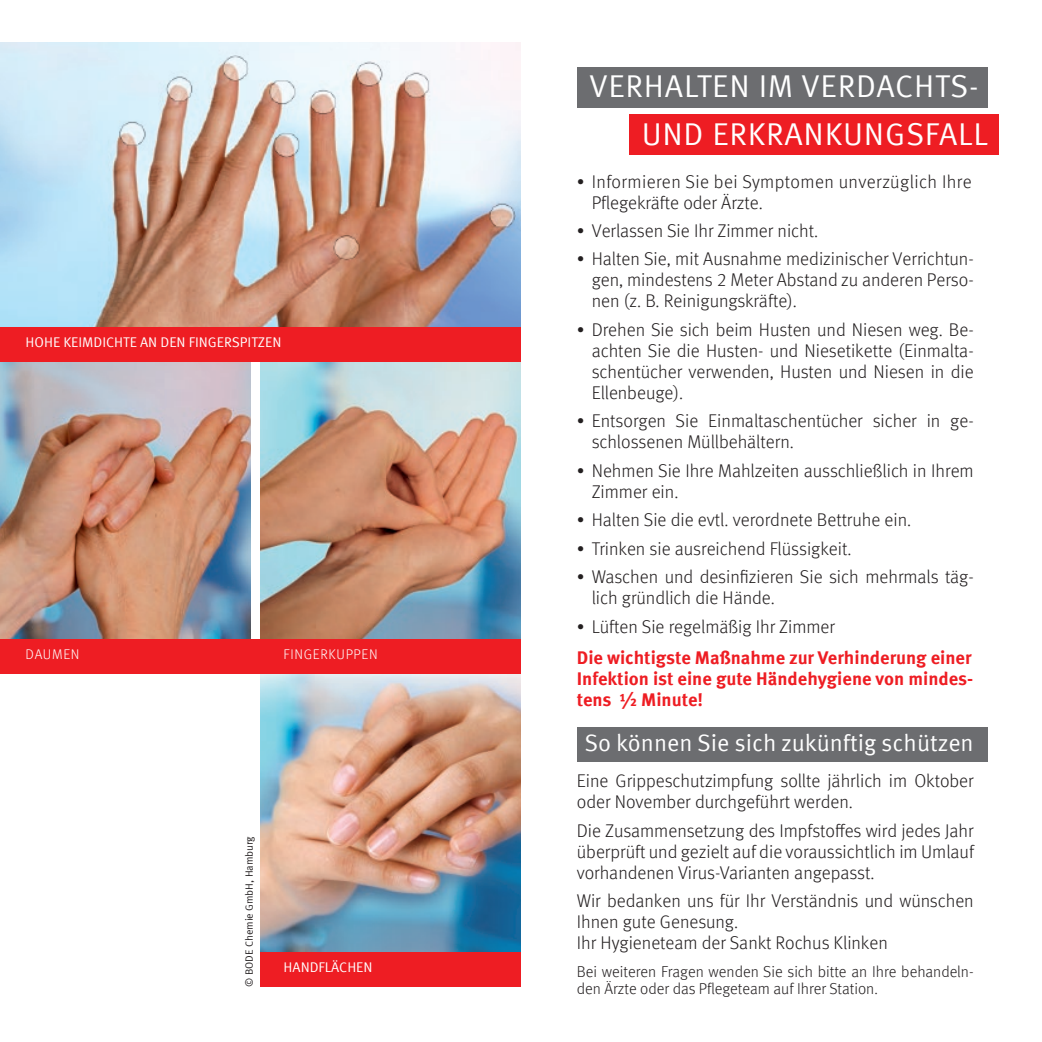
<style>
.page{position:relative;width:1042px;height:1042px;background:#fff}
.page>*{position:absolute;margin:0;border:0;box-sizing:border-box;transform-origin:0 0}
.t1{font:31.5px/48.1px "Meta Offc Norm";letter-spacing:.025em;color:#fff}
.t2{font:23.62px "Meta Offc Norm";color:#fff}
.t3{font:300 18.38px/21px "Meta Offc";color:#231f20}
.t4{font:700 18.38px/21px "Meta Offc";color:#ee1d23;text-align:justify}
.t5{font:300 18.38px/21px "Meta Offc";letter-spacing:.02em;color:#231f20}
.t6{font:300 15.75px/17.5px "Meta Offc";color:#231f20}
.t7{font:14px "Meta Offc Norm";color:#fff}
.t8{font:300 14px "Meta Offc";letter-spacing:.05em;color:#fff}
.t9{font:10.5px "Meta Offc Norm";color:#231f20}
</style>
<div class="page">
<div style="left:577px;top:727px;width:410px;height:35px;background:#6c6d70"></div>
<div style="left:629px;top:114px;width:369px;height:40px;background:#ee1d23"></div>
<div style="left:577px;top:67px;width:410px;height:40px;background:#6c6d70"></div>
<img style="left:260px;top:674px;width:261px;height:278px">
<div style="left:260px;top:952px;width:261px;height:35px;background:#ee1d23"></div>
<img style="left:0;top:362px;width:251px;height:277px">
<img style="left:260px;top:362px;width:261px;height:277px">
<div style="left:0;top:639px;width:521px;height:35px;background:#ee1d23"></div>
<img style="left:0;top:42px;width:521px;height:285px">
<div style="left:0;top:327px;width:521px;height:35px;background:#ee1d23"></div>
<p class="t7" style="left:26px;top:334px;width:257px">HOHE KEIMDICHTE AN DEN FINGERSPITZEN</p>
<p class="t8" style="left:26px;top:646px;width:55px">DAUMEN</p>
<p class="t8" style="left:284px;top:646px;width:96px">FINGERKUPPEN</p>
<p class="t9" style="left:243px;top:987px;width:152px;rotate:-90deg">© BODE Chemie GmbH, Hamburg</p>
<p class="t7" style="left:284px;top:959px;width:91px">HANDFLÄCHEN</p>
<h1 class="t1" style="left:642px;top:63px;width:348px;text-indent:-52px">VERHALTEN IM VERDACHTS-<br>UND ERKRANKUNGSFALL</h1>
<p class="t5" style="left:592px;top:171px;width:381px;text-indent:-15px">• Informieren Sie bei Symptomen unverzüglich Ihre<br>Pflegekräfte oder Ärzte.</p>
<p class="t3" style="left:577px;top:221px;width:243px">• Verlassen Sie Ihr Zimmer nicht.</p>
<p class="t3" style="left:592px;top:249px;width:383px;text-align:justify;text-indent:-15px">• Halten Sie, mit Ausnahme medizinischer Verrichtun&shy;gen, mindestens 2 Meter Abstand zu anderen Perso&shy;nen (z. B. Reinigungskräfte).</p>
<p class="t3" style="left:592px;top:319px;width:384px;text-align:justify;text-indent:-15px">• Drehen Sie sich beim Husten und Niesen weg. Be&shy;achten Sie die Husten- und Niesetikette (Einmalta&shy;schentücher verwenden, Husten und Niesen in die Ellenbeuge).</p>
<p class="t3" style="left:592px;top:411px;width:383px;text-indent:-15px">• Entsorgen Sie Einmaltaschentücher sicher in ge&shy;schlossenen Müllbehältern.</p>
<p class="t3" style="left:592px;top:460px;width:383px;text-indent:-15px">• Nehmen Sie Ihre Mahlzeiten ausschließlich in Ihrem<br>Zimmer ein.</p>
<p class="t3" style="left:577px;top:510px;width:336px">• Halten Sie die evtl. verordnete Bettruhe ein.</p>
<p class="t3" style="left:577px;top:538px;width:276px">• Trinken sie ausreichend Flüssigkeit.</p>
<p class="t3" style="left:592px;top:567px;width:383px;text-indent:-15px">• Waschen und desinfizieren Sie sich mehrmals täg&shy;lich gründlich die Hände.</p>
<p class="t3" style="left:577px;top:616px;width:260px">• Lüften Sie regelmäßig Ihr Zimmer</p>
<p class="t4" style="left:577px;top:647px;width:398px">Die wichtigste Maßnahme zur Verhinderung einer Infektion ist eine gute Händehygiene von mindes&shy;tens ½ Minute!</p>
<p class="t2" style="left:584px;top:729px;width:391px">So können Sie sich zukünftig schützen</p>
<p class="t3" style="left:577px;top:771px;width:398px">Eine Grippeschutzimpfung sollte jährlich im Oktober oder November durchgeführt werden.</p>
<p class="t3" style="left:577px;top:820px;width:399px;text-align:justify">Die Zusammensetzung des Impfstoffes wird jedes Jahr überprüft und gezielt auf die voraussichtlich im Umlauf vorhandenen Virus-Varianten angepasst.</p>
<p class="t3" style="left:577px;top:891px;width:398px">Wir bedanken uns für Ihr Verständnis und wünschen<br>Ihnen gute Genesung.<br>Ihr Hygieneteam der Sankt Rochus Klinken</p>
<p class="t6" style="left:577px;top:963px;width:398px">Bei weiteren Fragen wenden Sie sich bitte an Ihre behandeln&shy;den Ärzte oder das Pflegeteam auf Ihrer Station.</p>
</div>
